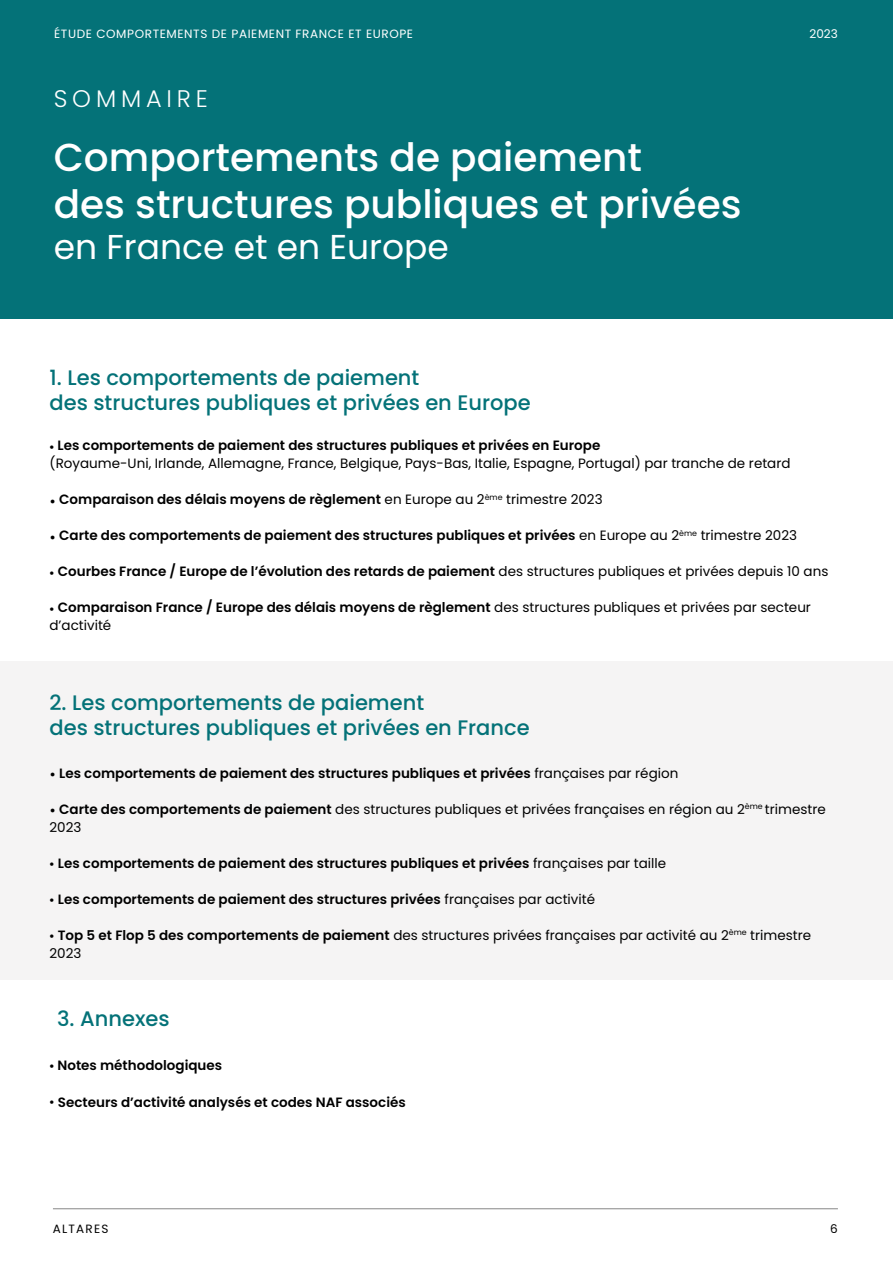
<style>
.page{position:relative;width:893px;height:1263px;background:#fff}
.page>*{position:absolute;margin:0;border:0;box-sizing:border-box;transform-origin:0 0}
.t1{font:500 39px/46.8px "Poppins";color:#fff}
.t2{font:34.5px "Poppins";color:#fff}
.t3{font:300 24px "Poppins";letter-spacing:.2em;color:#fff}
.t4{font:500 21px/25.2px "Poppins";color:#047278}
.t5{font:600 13.5px "Poppins";color:#000}
.t6{font:13.5px/18px "Poppins";color:#000}
.t7{font:12px "Poppins";letter-spacing:.05em;color:#fff}
.t8{font:12px "Poppins";letter-spacing:.1em;color:#000}
.s1{font-family:"Arial"}
.s2{font-weight:600}
.s3{font-weight:400}
.s4{font-family:"Arial";font-weight:400}
</style>
<div class="page">
<div style="left:0;top:0;width:893px;height:319px;background:#047278"></div>
<hr style="left:53px;top:1208px;width:785px;height:1px;background:#878787">
<div style="left:0;top:660px;width:893px;height:319px;background:#f5f4f4"></div>
<p class="t7" style="left:54px;top:27px;width:360px">ÉTUDE COMPORTEMENTS DE PAIEMENT FRANCE ET EUROPE</p>
<h3 class="t3" style="left:54px;top:84px;width:155px">SOMMAIRE</h3>
<h1 class="t1" style="left:54px;top:134px;width:689px">Comportements de paiement<br>des structures publiques et privées</h1>
<h2 class="t2" style="left:54px;top:227px;width:397px">en France et en Europe</h2>
<p class="t7" style="left:809px;top:27px;width:30px">2023</p>
<h3 class="t4" style="left:50px;top:365px;width:483px">1. Les comportements de paiement<br>des structures publiques et privées en Europe</h3>
<p class="t6" style="left:50px;top:437px;width:742px"><span class="s1">•</span> <span class="s2">Les comportements de paiement des structures publiques et privées en Europe<br></span>(Royaume-Uni, Irlande, Allemagne, France, Belgique, Pays-Bas, Italie, Espagne, Portugal) par tranche de retard</p>
<p class="t5" style="left:50px;top:492px;width:555px">• Comparaison des délais moyens de règlement <span class="s3">en Europe au 2</span><sup>ème</sup> <span class="s3">trimestre 2023</span></p>
<p class="t5" style="left:50px;top:528px;width:749px">• Carte des comportements de paiement des structures publiques et privées <span class="s3">en Europe au 2</span><sup>ème</sup> <span class="s3">trimestre 2023</span></p>
<p class="t5" style="left:50px;top:564px;width:780px"><span class="s4">•</span> Courbes France / Europe de l’évolution des retards de paiement <span class="s3">des structures publiques et privées depuis 10 ans</span></p>
<p class="t6" style="left:50px;top:599px;width:763px"><span class="s1">•</span> <span class="s2">Comparaison France / Europe des délais moyens de règlement</span> des structures publiques et privées par secteur d’activité</p>
<h3 class="t4" style="left:50px;top:690px;width:482px">2. Les comportements de paiement<br>des structures publiques et privées en France</h3>
<p class="t5" style="left:50px;top:765px;width:630px">• Les comportements de paiement des structures publiques et privées <span class="s3">françaises par région</span></p>
<p class="t6" style="left:50px;top:800px;width:778px"><span class="s2">• Carte des comportements de paiement</span> des structures publiques et privées françaises en région au 2<sup>ème</sup> trimestre<br>2023</p>
<p class="t5" style="left:50px;top:855px;width:618px"><span class="s4">•</span> Les comportements de paiement des structures publiques et privées <span class="s3">françaises par taille</span></p>
<p class="t5" style="left:50px;top:891px;width:547px"><span class="s4">•</span> Les comportements de paiement des structures privées <span class="s3">françaises par activité</span></p>
<p class="t6" style="left:50px;top:926px;width:763px"><span class="s1">•</span> <span class="s2">Top 5 et Flop 5 des comportements de paiement</span> des structures privées françaises par activité au 2<sup>ème</sup> trimestre<br>2023</p>
<h3 class="t4" style="left:57px;top:1006px;width:114px">3. Annexes</h3>
<p class="t5" style="left:50px;top:1057px;width:174px"><span class="s4">•</span> Notes méthodologiques</p>
<p class="t5" style="left:50px;top:1094px;width:358px"><span class="s4">•</span> Secteurs d’activité analysés et codes NAF associés</p>
<p class="t8" style="left:53px;top:1221px;width:57px">ALTARES</p>
<p class="t8" style="left:830px;top:1221px;width:9px">6</p>
</div>
